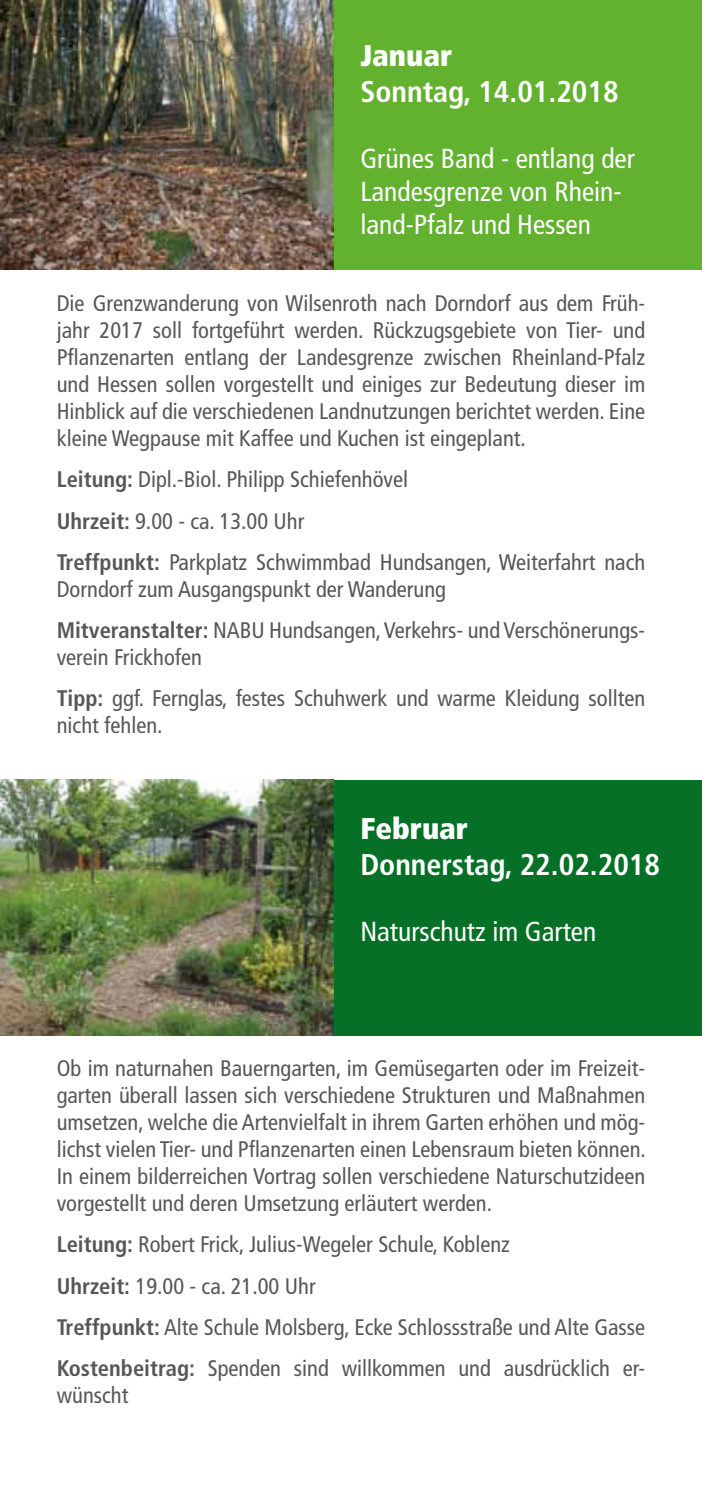
<style>
.page{position:relative;width:702px;height:1489px;background:#fff}
.page>*{position:absolute;margin:0;border:0;box-sizing:border-box;transform-origin:0 0}
.t1{font:700 condensed 30px "Frutiger";color:#fff}
.t2{font:900 condensed 30px "Frutiger";color:#fff}
.t3{font:condensed 27.5px/33px "Frutiger";color:#fff}
.t4{font:condensed 22.5px/27px "Frutiger";color:#575756}
.s1{font-weight:700}
</style>
<div class="page">
<div style="left:333px;top:0;width:369px;height:269px;background:#62b22f"></div>
<div style="left:333px;top:780px;width:369px;height:255px;background:#067126"></div>
<img style="left:0;top:0;width:333px;height:269px">
<img style="left:0;top:780px;width:333px;height:255px">
<h1 class="t2" style="left:360px;top:38px;width:93px">Januar</h1>
<h1 class="t1" style="left:360px;top:74px;width:260px">Sonntag, 14.01.2018</h1>
<p class="t3" style="left:360px;top:142px;width:276px">Grünes Band - entlang der<br>Landesgrenze von Rhein&shy;land-Pfalz und Hessen</p>
<p class="t4" style="left:57px;top:290px;width:590px;text-align:justify">Die Grenzwanderung von Wilsenroth nach Dorndorf aus dem Früh&shy;jahr 2017 soll fortgeführt werden. Rückzugsgebiete von Tier- und Pflanzenarten entlang der Landesgrenze zwischen Rheinland-Pfalz und Hessen sollen vorgestellt und einiges zur Bedeutung dieser im Hinblick auf die verschiedenen Landnutzungen berichtet werden. Eine kleine Wegpause mit Kaffee und Kuchen ist eingeplant.</p>
<p class="t4" style="left:57px;top:459px;width:590px;line-height:41.2px"><span class="s1">Leitung:</span> Dipl.-Biol. Philipp Schiefenhövel<br><span class="s1">Uhrzeit:</span> 9.00 - ca. 13.00 Uhr<br><span class="s1">Treffpunkt:</span> Parkplatz Schwimmbad Hundsangen, Weiterfahrt nach</p>
<p class="t4" style="left:57px;top:568px;width:590px;line-height:41.2px">Dorndorf zum Ausgangspunkt der Wanderung<br><span class="s1">Mitveranstalter:</span> NABU Hundsangen, Verkehrs- und Verschönerungs-</p>
<p class="t4" style="left:57px;top:636px;width:590px;line-height:41.2px">verein Frickhofen<br><span class="s1">Tipp:</span> ggf. Fernglas, festes Schuhwerk und warme Kleidung sollten</p>
<p class="t4" style="left:57px;top:712px;width:107px">nicht fehlen.</p>
<h1 class="t2" style="left:360px;top:810px;width:109px">Februar</h1>
<h1 class="t1" style="left:360px;top:847px;width:301px">Donnerstag, 22.02.2018</h1>
<p class="t3" style="left:360px;top:915px;width:237px">Naturschutz im Garten</p>
<p class="t4" style="left:57px;top:1054px;width:590px;text-align:justify">Ob im naturnahen Bauerngarten, im Gemüsegarten oder im Freizeit&shy;garten überall lassen sich verschiedene Strukturen und Maßnahmen umsetzen, welche die Artenvielfalt in ihrem Garten erhöhen und mög&shy;lichst vielen Tier- und Pflanzenarten einen Lebensraum bieten können.<br>In einem bilderreichen Vortrag sollen verschiedene Naturschutzideen vorgestellt und deren Umsetzung erläutert werden.</p>
<p class="t4" style="left:57px;top:1224px;width:590px;line-height:41.2px"><span class="s1">Leitung:</span> Robert Frick, Julius-Wegeler Schule, Koblenz<br><span class="s1">Uhrzeit:</span> 19.00 - ca. 21.00 Uhr<br><span class="s1">Treffpunkt:</span> Alte Schule Molsberg, Ecke Schlossstraße und Alte Gasse <span class="s1">Kostenbeitrag:</span> Spenden sind willkommen und ausdrücklich er-</p>
<p class="t4" style="left:57px;top:1381px;width:73px">wünscht</p>
</div>
